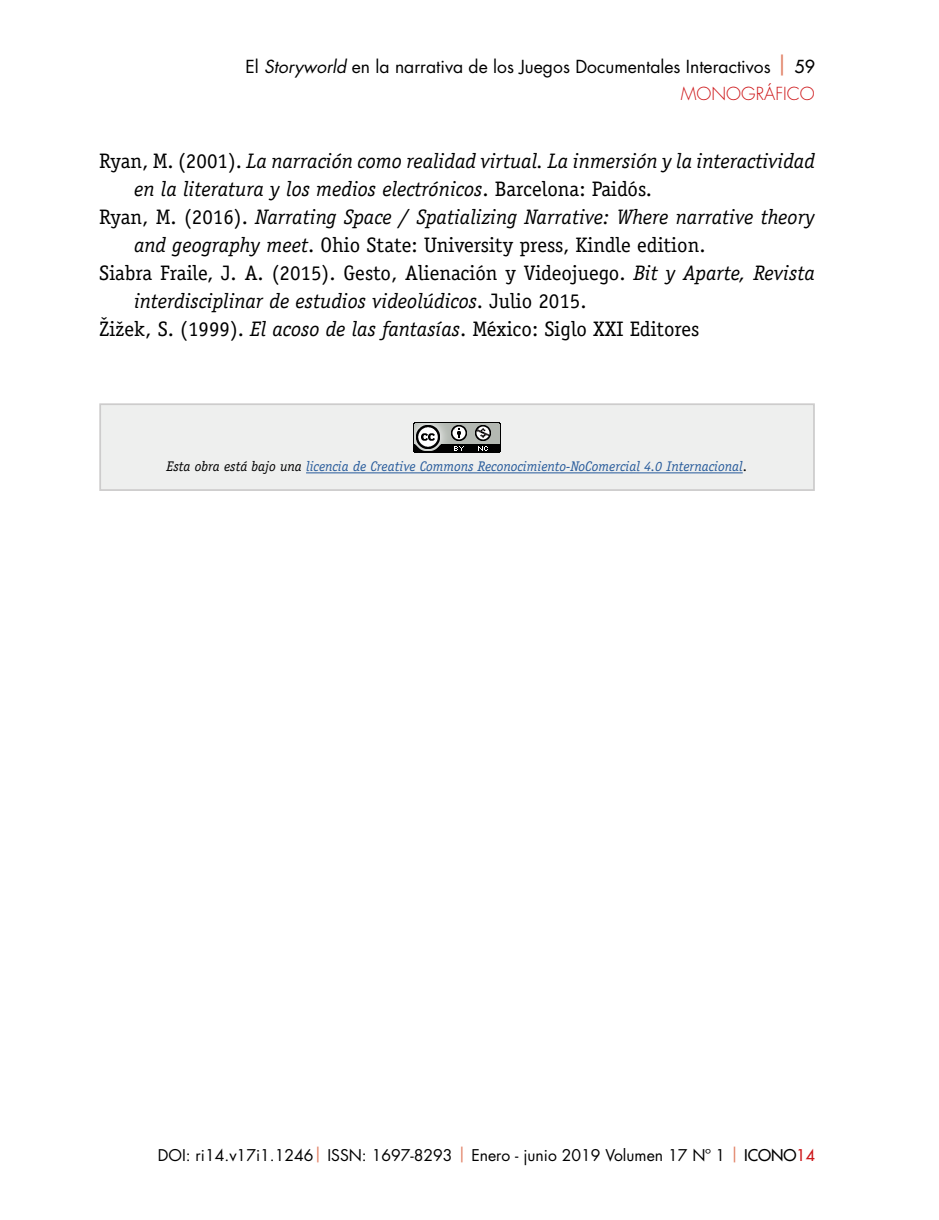
<style>
.page{position:relative;width:939px;height:1220px;background:#fff}
.page>*{position:absolute;margin:0;border:0;box-sizing:border-box;transform-origin:0 0}
.t1{font:italic 21px "Officina Serif Std";color:#000}
.t2{font:21px "Officina Serif Std";color:#000}
.t3{font:17.5px/26.9px "Futura Std";color:#000;text-align:right}
.t4{font:15.75px "Futura Std";color:#000}
.t5{font:italic 14px "Officina Serif Std";color:#275b9b}
.s1{font-style:italic}
.s2{font-size:21px;color:#e17f63}
.s3{font-weight:500}
.s4{font-weight:300;color:#cd171a}
.s5{font-style:normal}
.s6{color:#000}
.s7{font-style:normal;color:#000}
.s8{color:#e17f63}
.s9{font-weight:500;color:#cd171a}
</style>
<div class="page">
<div style="left:99px;top:403px;width:715px;height:88px;background:#eeefee;border:2px solid #cdcccc"></div>
<img style="left:413px;top:422px;width:87px;height:31px">
<hr style="left:306px;top:472px;width:436px;height:1px;background:#275b9b">
<p class="t3" style="left:245px;top:53px;width:570px">El <span class="s1">Storyworld</span> en la narrativa de los Juegos Documentales Interactivos <span class="s2">|</span> <span class="s3">59<br></span><span class="s4">MONOGRÁFICO</span></p>
<p class="t1" style="left:99px;top:149px;width:716px"><span class="s5">Ryan, M. (2001).</span> La narración como realidad virtual. La inmersión y la interactividad</p>
<p class="t1" style="left:134px;top:177px;width:519px">en la literatura y los medios electrónicos<span class="s5">. Barcelona: Paidós.</span></p>
<p class="t1" style="left:99px;top:205px;width:716px"><span class="s5">Ryan, M. (2016).</span> Narrating Space / Spatializing Narrative: Where narrative theory</p>
<p class="t2" style="left:134px;top:233px;width:572px"><span class="s1">and geography meet</span>. Ohio State: University press, Kindle edition.</p>
<p class="t2" style="left:99px;top:261px;width:716px">Siabra Fraile, J. A. (2015). Gesto, Alienación y Videojuego. <span class="s1">Bit y Aparte, Revista</span></p>
<p class="t1" style="left:134px;top:289px;width:454px">interdisciplinar de estudios videolúdicos<span class="s5">. Julio 2015.</span></p>
<p class="t2" style="left:99px;top:317px;width:601px">Žižek, S. (1999). <span class="s1">El acoso de las fantasías</span>. México: Siglo XXI Editores</p>
<p class="t5" style="left:166px;top:459px;width:581px"><span class="s6">Esta obra está bajo una</span> licencia de Creative Commons Reconocimiento-NoComercial 4.0 Internacional<span class="s7">.</span></p>
<p class="t4" style="left:158px;top:1145px;width:658px">DOI: ri14.v17i1.1246<span class="s8">|</span> ISSN: 1697-8293 <span class="s8">|</span> Enero - junio 2019 Volumen 17 Nº 1 <span class="s8">|</span> <span class="s3">ICONO</span><span class="s9">14</span></p>
</div>
